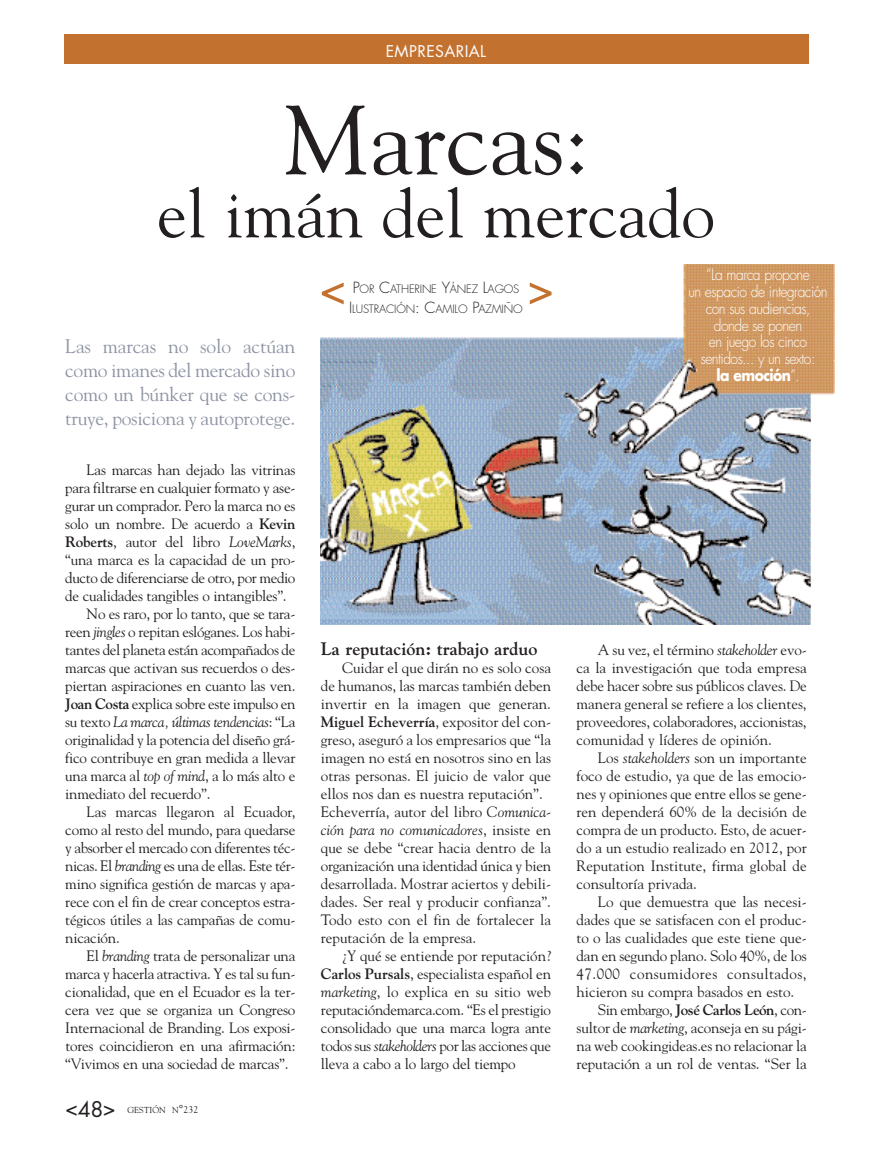
<style>
.page{position:relative;width:872px;height:1149px;background:#fff}
.page>*{position:absolute;margin:0;border:0;box-sizing:border-box;transform-origin:0 0}
.t1{font:97.5px "Goudy Std";color:#231f20}
.t2{font:67.5px "Goudy Std";color:#231f20}
.t3{font:21px "Futura";color:#231f20}
.t4{font:19.5px/24px "Goudy Std";letter-spacing:-.015em;color:#8e95a4;text-align:justify}
.t5{font:700 18px "Goudy Std";color:#231f20}
.t6{font:15.75px "Futura";letter-spacing:.025em;color:#fff}
.t7{font:300 15.45px/16.8px "Futura";letter-spacing:-.035em;color:#fff;text-align:center;scale:.9 1}
.t8{font:15px/18px "Goudy Std";letter-spacing:-.015em;color:#231f20;text-align:justify}
.t9{font:italic 15px "Goudy Std";letter-spacing:-.02em;color:#231f20}
.t10{font:15px "Goudy Std";letter-spacing:.03em;color:#231f20}
.t11{font:300 11.25px/19.6px "Futura";letter-spacing:-.015em;color:#231f20}
.t12{font:8.7px "Goudy Std";color:#231f20}
.s1{font-weight:700}
.s2{font-style:italic}
.s3{font-style:normal}
.s4{font-size:11.55px}
.s5{font-size:9.75px}
.s6{font-size:15px}
</style>
<div class="page">
<div style="left:64px;top:34px;width:744px;height:30px;background:#c3712f"></div>
<img style="left:320px;top:265px;width:514px;height:359px">
<div style="left:320px;top:278px;width:231px;height:42px;background:#fff"></div>
<svg style="left:322px;top:282px;width:22px;height:22px"></svg>
<svg style="left:530px;top:282px;width:21px;height:22px"></svg>
<p class="t6" style="left:386px;top:44px;width:102px">EMPRESARIAL</p>
<h1 class="t1" style="left:283px;top:83px;width:307px">Marcas:</h1>
<h2 class="t2" style="left:157px;top:174px;width:559px">el imán del mercado</h2>
<h3 class="t4" style="left:65px;top:334px;width:232px">Las marcas no solo actúan como imanes del mercado sino como un búnker que se cons&shy;truye, posiciona y autoprotege.</h3>
<p class="t8" style="left:87px;top:460px;width:210px">Las marcas han dejado las vitrinas</p>
<p class="t8" style="left:65px;top:478px;width:232px">para filtrarse en cualquier formato y ase-</p>
<p class="t8" style="left:65px;top:496px;width:232px">gurar un comprador. Pero la marca no es</p>
<p class="t8" style="left:65px;top:514px;width:232px">solo un nombre. De acuerdo a <span class="s1">Kevin</span></p>
<p class="t8" style="left:65px;top:532px;width:232px"><span class="s1">Roberts</span>, autor del libro <span class="s2">LoveMarks</span>,</p>
<p class="t8" style="left:65px;top:550px;width:232px">“una marca es la capacidad de un pro-</p>
<p class="t8" style="left:65px;top:568px;width:232px">ducto de diferenciarse de otro, por medio</p>
<p class="t8" style="left:65px;top:586px;width:223px">de cualidades tangibles o intangibles”.</p>
<p class="t8" style="left:87px;top:604px;width:210px">no es raro, por lo tanto, que se tara-</p>
<p class="t8" style="left:65px;top:622px;width:232px">reen <span class="s2">jingles</span> o repitan eslóganes. Los habi-</p>
<p class="t8" style="left:65px;top:640px;width:232px">tantes del planeta están acompañados de</p>
<p class="t8" style="left:65px;top:658px;width:232px">marcas que activan sus recuerdos o des-</p>
<p class="t8" style="left:65px;top:676px;width:232px">piertan aspiraciones en cuanto las ven.</p>
<p class="t8" style="left:65px;top:694px;width:232px"><span class="s1">Joan Costa</span> explica sobre este impulso en</p>
<p class="t9" style="left:65px;top:713px;width:232px"><span class="s3">su texto</span> La marca, últimas tendencias<span class="s3">: “La</span></p>
<p class="t8" style="left:65px;top:730px;width:232px">originalidad y la potencia del diseño grá-</p>
<p class="t8" style="left:65px;top:748px;width:232px">fico contribuye en gran medida a llevar</p>
<p class="t8" style="left:65px;top:766px;width:232px">una marca al <span class="s2">top of mind</span>, a lo más alto e</p>
<p class="t8" style="left:65px;top:784px;width:147px">inmediato del recuerdo”.</p>
<p class="t8" style="left:87px;top:802px;width:210px">Las marcas llegaron al ecuador,</p>
<p class="t8" style="left:65px;top:820px;width:232px">como al resto del mundo, para quedarse</p>
<p class="t8" style="left:65px;top:838px;width:232px">y absorber el mercado con diferentes téc-</p>
<p class="t8" style="left:65px;top:856px;width:232px">nicas. el <span class="s2">branding</span> es una de ellas. este tér-</p>
<p class="t8" style="left:65px;top:874px;width:232px">mino significa gestión de marcas y apa-</p>
<p class="t8" style="left:65px;top:892px;width:232px">rece con el fin de crear conceptos estra-</p>
<p class="t8" style="left:65px;top:910px;width:232px">tégicos útiles a las campañas de comu-</p>
<p class="t8" style="left:65px;top:928px;width:56px">nicación.</p>
<p class="t8" style="left:87px;top:946px;width:210px">el <span class="s2">branding</span> trata de personalizar una</p>
<p class="t8" style="left:65px;top:964px;width:232px">marca y hacerla atractiva. Y es tal su fun-</p>
<p class="t8" style="left:65px;top:982px;width:232px">cionalidad, que en el ecuador es la ter-</p>
<p class="t8" style="left:65px;top:1000px;width:232px">cera vez que se organiza un Congreso</p>
<p class="t8" style="left:65px;top:1018px;width:232px">internacional de Branding. Los exposi-</p>
<p class="t8" style="left:65px;top:1036px;width:232px">tores coincidieron en una afirmación:</p>
<p class="t8" style="left:65px;top:1054px;width:225px">“Vivimos en una sociedad de marcas”.</p>
<h3 class="t3" style="left:65px;top:1098px;width:52px">&lt;48&gt;</h3>
<p class="t12" style="left:127px;top:1104px;width:72px">gestión n<span class="s4">°</span><span class="s5">232</span></p>
<p class="t11" style="left:349px;top:280px;width:175px"><span class="s6">P</span>OR <span class="s6">C</span>ATHERINE <span class="s6">Y</span>ÁNEZ <span class="s6">L</span>AGOS<br><span class="s6">I</span>LUSTRACIÓN<span class="s6">: C</span>AMILO <span class="s6">P</span>AZMIÑO</p>
<p class="t5" style="left:321px;top:638px;width:218px">La reputación: trabajo arduo</p>
<p class="t8" style="left:321px;top:658px;width:232px;text-align:left;text-indent:21px">Cuidar el que dirán no es solo cosa de humanos, las marcas también deben invertir en la imagen que generan.<br><span class="s1">Miguel Echeverría</span>, expositor del con&shy;greso, aseguró a los empresarios que “la imagen no está en nosotros sino en las otras personas. el juicio de valor que ellos nos dan es nuestra reputación”. echeverría, autor del libro <span class="s2">Comunica&shy;ción para no comunicadores</span>, insiste en que se debe “crear hacia dentro de la organización una identidad única y bien desarrollada. Mostrar aciertos y debili&shy;dades. ser real y producir confianza”. todo esto con el fin de fortalecer la reputación de la empresa.</p>
<p class="t8" style="left:321px;top:946px;width:232px;text-indent:21px">¿Y qué se entiende por reputación?<br><span class="s1">Carlos Pursals</span>, especialista español en <span class="s2">marketing</span>, lo explica en su sitio web reputacióndemarca.com. “es el prestigio consolidado que una marca logra ante todos sus <span class="s2">stakeholders</span> por las acciones que lleva a cabo a lo largo del tiempo</p>
<p class="t7" style="left:688px;top:267px;width:156px">“La marca propone<br>un espacio de integración con sus audiencias, donde se ponen<br>en juego los cinco sentidos... y un sexto:<br><span class="s1">la emoción</span>”.</p>
<p class="t8" style="left:576px;top:640px;width:232px;text-indent:21px">A su vez, el término <span class="s2">stakeholder</span> evo&shy;ca la investigación que toda empresa debe hacer sobre sus públicos claves. De manera general se refiere a los clientes, proveedores, colaboradores, accionistas, comunidad y líderes de opinión.</p>
<p class="t8" style="left:576px;top:748px;width:232px;text-indent:21px">Los <span class="s2">stakeholders</span> son un importante foco de estudio, ya que de las emocio&shy;nes y opiniones que entre ellos se gene&shy;ren dependerá 60% de la decisión de compra de un producto. esto, de acuer&shy;do a un estudio realizado en 2012, por Reputation institute, firma global de consultoría privada.</p>
<p class="t8" style="left:598px;top:892px;width:210px">Lo que demuestra que las necesi-</p>
<p class="t8" style="left:576px;top:910px;width:232px">dades que se satisfacen con el produc-</p>
<p class="t8" style="left:576px;top:928px;width:232px">to o las cualidades que este tiene que-</p>
<p class="t8" style="left:576px;top:946px;width:232px">dan en segundo plano. solo 40%, de los</p>
<p class="t10" style="left:576px;top:965px;width:232px">47.000 consumidores consultados,</p>
<p class="t8" style="left:576px;top:982px;width:219px">hicieron su compra basados en esto.</p>
<p class="t8" style="left:598px;top:1000px;width:210px">sin embargo, <span class="s1">José Carlos León</span>, con-</p>
<p class="t8" style="left:576px;top:1018px;width:232px">sultor de <span class="s2">marketing</span>, aconseja en su pági-</p>
<p class="t8" style="left:576px;top:1036px;width:232px">na web cookingideas.es no relacionar la</p>
<p class="t8" style="left:576px;top:1054px;width:232px">reputación a un rol de ventas. “ser la</p>
</div>
